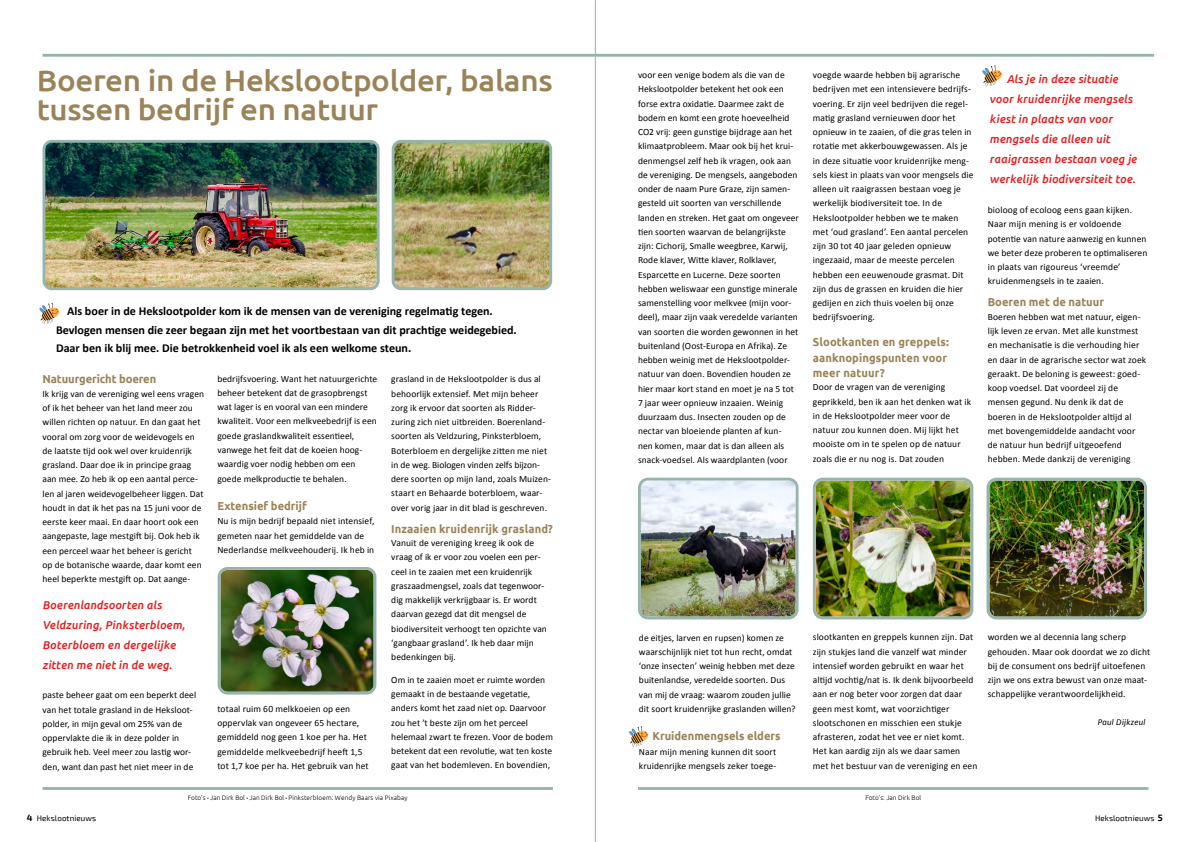
<style>
.page{position:relative;width:1191px;height:842px;background:#fff}
.page>*{position:absolute;margin:0;border:0;box-sizing:border-box;transform-origin:0 0}
.t1{font:500 29.6px/29px "Ubuntu";letter-spacing:-.01em;color:#9a8358;scale:1.06 1}
.t2{font:700 12.1px/18.3px "Calibri";color:#000}
.t3{font:italic 500 11.5px/20px "Ubuntu";letter-spacing:.01em;color:#e51e1e}
.t4{font:700 11.5px/15.5px "Ubuntu";color:#9a8358}
.t5{font:9.5px/14.2px "Calibri";letter-spacing:.005em;color:#000}
.t6{font:italic 9px "Calibri";letter-spacing:.015em;color:#000}
.t7{font:8px "Exo 2";letter-spacing:.01em;color:#000}
.t8{font:300 6.5px "Ubuntu";letter-spacing:.005em;color:#000}
.s1{font-size:5px}
.s2{font-weight:700;font-size:9px}
</style>
<div class="page">
<hr style="left:43px;top:787px;width:510px;height:3px;background:#96b3ac">
<hr style="left:638px;top:787px;width:510px;height:3px;background:#96b3ac">
<img style="left:47px;top:144px;width:328px;height:142px">
<div style="left:43px;top:140px;width:336px;height:150px;border:3px solid #96b3ac;border-radius:8px"></div>
<img style="left:396px;top:144px;width:152px;height:142px">
<div style="left:392px;top:140px;width:160px;height:150px;border:3px solid #96b3ac;border-radius:8px"></div>
<img style="left:222px;top:571px;width:150px;height:119px">
<div style="left:218px;top:567px;width:158px;height:127px;border:3px solid #96b3ac;border-radius:9px"></div>
<img style="left:642px;top:482px;width:152px;height:133px">
<div style="left:638px;top:478px;width:160px;height:141px;border:3px solid #96b3ac;border-radius:9px"></div>
<img style="left:817px;top:482px;width:152px;height:133px">
<div style="left:813px;top:478px;width:160px;height:141px;border:3px solid #96b3ac;border-radius:9px"></div>
<img style="left:990px;top:482px;width:153px;height:133px">
<div style="left:986px;top:478px;width:161px;height:141px;border:3px solid #96b3ac;border-radius:9px"></div>
<hr style="left:43px;top:54px;width:1111px;height:3px;background:#96b3ac">
<svg style="left:39px;top:303px;width:20px;height:21px"></svg>
<svg style="left:629px;top:726px;width:19px;height:21px"></svg>
<svg style="left:982px;top:65px;width:19px;height:22px"></svg>
<div style="left:592px;top:0;width:6px;height:842px;background:#fafafa"></div>
<hr style="left:595px;top:0;width:1px;height:842px;background:#afb0b0">
<h1 class="t1" style="left:37px;top:64px;width:488px">Boeren in de Hekslootpolder, balans tussen bedrijf en natuur</h1>
<p class="t2" style="left:56px;top:302px;width:462px;text-indent:11px">Als boer in de Hekslootpolder kom ik de mensen van de vereniging regelmatig tegen.<br>Bevlogen mensen die zeer begaan zijn met het voortbestaan van dit prachtige weidegebied.<br>Daar ben ik blij mee. Die betrokkenheid voel ik als een welkome steun.</p>
<p class="t4" style="left:43px;top:371px;width:115px">Natuurgericht boeren</p>
<p class="t5" style="left:43px;top:386px;width:163px">Ik krijg van de vereniging wel eens vragen of ik het beheer van het land meer zou willen richten op natuur. En dan gaat het vooral om zorg voor de weidevogels en de laatste tijd ook wel over kruidenrijk grasland. Daar doe ik in principe graag aan mee. Zo heb ik op een aantal perce&shy;len al jaren weidevogelbeheer liggen. Dat houdt in dat ik het pas na 15 juni voor de eerste keer maai. En daar hoort ook een aangepaste, lage mestgift bij. Ook heb ik een perceel waar het beheer is gericht op de botanische waarde, daar komt een heel beperkte mestgift op. Dat aange-</p>
<p class="t5" style="left:217px;top:371px;width:161px">bedrijfsvoering. Want het natuurgerichte beheer betekent dat de grasopbrengst wat lager is en vooral van een mindere kwaliteit. Voor een melkveebedrijf is een goede graslandkwaliteit essentieel, vanwege het feit dat de koeien hoog&shy;waardig voer nodig hebben om een goede melkproductie te behalen.</p>
<p class="t4" style="left:217px;top:498px;width:91px">Extensief bedrijf</p>
<p class="t5" style="left:217px;top:513px;width:158px">Nu is mijn bedrijf bepaald niet intensief, gemeten naar het gemiddelde van de<br>Nederlandse melkveehouderij. Ik heb in</p>
<p class="t5" style="left:391px;top:372px;width:161px">grasland in de Hekslootpolder is dus al behoorlijk extensief. Met mijn beheer zorg ik ervoor dat soorten als Ridder&shy;zuring zich niet uitbreiden. Boerenland&shy;soorten als Veldzuring, Pinksterbloem, Boterbloem en dergelijke zitten me niet in de weg. Biologen vinden zelfs bijzon&shy;dere soorten op mijn land, zoals Muizen&shy;staart en Behaarde boterbloem, waar&shy;over vorig jaar in dit blad is geschreven.</p>
<p class="t4" style="left:391px;top:521px;width:163px">Inzaaien kruidenrijk grasland?</p>
<p class="t5" style="left:391px;top:535px;width:157px">Vanuit de vereniging kreeg ik ook de vraag of ik er voor zou voelen een per&shy;ceel in te zaaien met een kruidenrijk graszaadmengsel, zoals dat tegenwoor&shy;dig makkelijk verkrijgbaar is. Er wordt daarvan gezegd dat dit mengsel de biodiversiteit verhoogt ten opzichte van ‘gangbaar grasland’. Ik heb daar mijn bedenkingen bij.</p>
<p class="t5" style="left:391px;top:672px;width:163px">Om in te zaaien moet er ruimte worden gemaakt in de bestaande vegetatie, anders komt het zaad niet op. Daarvoor zou het ’t beste zijn om het perceel helemaal zwart te frezen. Voor de bodem betekent dat een revolutie, wat ten koste gaat van het bodemleven. En bovendien,</p>
<p class="t3" style="left:43px;top:595px;width:145px">Boerenlandsoorten als<br>Veldzuring, Pinksterbloem,<br>Boterbloem en dergelijke zitten me niet in de weg.</p>
<p class="t5" style="left:43px;top:687px;width:155px">paste beheer gaat om een beperkt deel van het totale grasland in de Heksloot&shy;polder, in mijn geval om 25% van de oppervlakte die ik in deze polder in gebruik heb. Veel meer zou lastig wor&shy;den, want dan past het niet meer in de</p>
<p class="t5" style="left:217px;top:701px;width:153px">totaal ruim 60 melkkoeien op een oppervlak van ongeveer 65 hectare, gemiddeld nog geen 1 koe per ha. Het gemiddelde melkveebedrijf heeft 1,5 tot 1,7 koe per ha. Het gebruik van het</p>
<p class="t5" style="left:638px;top:67px;width:162px">voor een venige bodem als die van de Hekslootpolder betekent het ook een forse extra oxidatie. Daarmee zakt de bodem en komt een grote hoeveelheid CO2 vrij: geen gunstige bijdrage aan het klimaatprobleem. Maar ook bij het krui&shy;denmengsel zelf heb ik vragen, ook aan de vereniging. De mengsels, aangeboden onder de naam Pure Graze, zijn samen&shy;gesteld uit soorten van verschillende landen en streken. Het gaat om ongeveer tien soorten waarvan de belangrijkste zijn: Cichorij, Smalle weegbree, Karwij, Rode klaver, Witte klaver, Rolklaver, Esparcette en Lucerne. Deze soorten hebben weliswaar een gunstige minerale samenstelling voor melkvee (mijn voor&shy;deel), maar zijn vaak veredelde varianten van soorten die worden gewonnen in het buitenland (Oost-Europa en Afrika). Ze hebben weinig met de Hekslootpolder&shy;natuur van doen. Bovendien houden ze hier maar kort stand en moet je na 5 tot 7 jaar weer opnieuw inzaaien. Weinig duurzaam dus. Insecten zouden op de nectar van bloeiende planten af kun-<br>nen komen, maar dat is dan alleen als snack-voedsel. Als waardplanten (voor</p>
<p class="t5" style="left:813px;top:67px;width:162px">voegde waarde hebben bij agrarische bedrijven met een intensievere bedrijfs&shy;voering. Er zijn veel bedrijven die regel&shy;matig grasland vernieuwen door het opnieuw in te zaaien, of die gras telen in rotatie met akkerbouwgewassen. Als je in deze situatie voor kruidenrijke meng&shy;sels kiest in plaats van voor mengsels die alleen uit raaigrassen bestaan voeg je werkelijk biodiversiteit toe. In de Hekslootpolder hebben we te maken met ‘oud grasland’. Een aantal percelen zijn 30 tot 40 jaar geleden opnieuw ingezaaid, maar de meeste percelen hebben een eeuwenoude grasmat. Dit zijn dus de grassen en kruiden die hier gedijen en zich thuis voelen bij onze bedrijfsvoering.</p>
<p class="t4" style="left:813px;top:334px;width:137px">Slootkanten en greppels: aanknopingspunten voor meer natuur?</p>
<p class="t5" style="left:813px;top:380px;width:160px">Door de vragen van de vereniging geprikkeld, ben ik aan het denken wat ik in de Hekslootpolder meer voor de natuur zou kunnen doen. Mij lijkt het mooiste om in te spelen op de natuur zoals die er nu nog is. Dat zouden</p>
<p class="t5" style="left:639px;top:630px;width:158px">de eitjes, larven en rupsen) komen ze waarschijnlijk niet tot hun recht, omdat ‘onze insecten’ weinig hebben met deze buitenlandse, veredelde soorten. Dus van mij de vraag: waarom zouden jullie dit soort kruidenrijke graslanden willen?</p>
<p class="t4" style="left:652px;top:728px;width:130px">Kruidenmengsels elders</p>
<p class="t5" style="left:639px;top:744px;width:139px">Naar mijn mening kunnen dit soort kruidenrijke mengsels zeker toege-</p>
<p class="t5" style="left:813px;top:630px;width:166px">slootkanten en greppels kunnen zijn. Dat zijn stukjes land die vanzelf wat minder intensief worden gebruikt en waar het altijd vochtig/nat is. Ik denk bijvoorbeeld aan er nog beter voor zorgen dat daar geen mest komt, wat voorzichtiger slootschonen en misschien een stukje afrasteren, zodat het vee er niet komt.<br>Het kan aardig zijn als we daar samen met het bestuur van de vereniging en een</p>
<p class="t8" style="left:188px;top:794px;width:221px">Foto's <span class="s1">•</span> Jan Dirk Bol <span class="s1">•</span> Jan Dirk Bol <span class="s1">•</span> Pinksterbloem: Wendy Baars via Pixabay</p>
<p class="t8" style="left:865px;top:794px;width:57px">Foto's: Jan Dirk Bol</p>
<p class="t3" style="left:989px;top:69px;width:149px;text-indent:17px">Als je in deze situatie voor kruidenrijke mengsels kiest in plaats van voor mengsels die alleen uit raaigrassen bestaan voeg je werkelijk biodiversiteit toe.</p>
<p class="t5" style="left:987px;top:202px;width:161px">bioloog of ecoloog eens gaan kijken.<br>Naar mijn mening is er voldoende potentie van nature aanwezig en kunnen we beter deze proberen te optimaliseren in plaats van rigoureus ‘vreemde’ kruidenmengsels in te zaaien.</p>
<p class="t4" style="left:987px;top:294px;width:118px">Boeren met de natuur</p>
<p class="t5" style="left:987px;top:309px;width:160px">Boeren hebben wat met natuur, eigen&shy;lijk leven ze ervan. Met alle kunstmest en mechanisatie is die verhouding hier en daar in de agrarische sector wat zoek geraakt. De beloning is geweest: goed&shy;koop voedsel. Dat voordeel zij de mensen gegund. Nu denk ik dat de boeren in de Hekslootpolder altijd al met bovengemiddelde aandacht voor de natuur hun bedrijf uitgeoefend hebben. Mede dankzij de vereniging</p>
<p class="t5" style="left:987px;top:630px;width:164px">worden we al decennia lang scherp gehouden. Maar ook doordat we zo dicht bij de consument ons bedrijf uitoefenen zijn we ons extra bewust van onze maat&shy;schappelijke verantwoordelijkheid.</p>
<p class="t6" style="left:1097px;top:717px;width:49px">Paul Dijkzeul</p>
<p class="t7" style="left:27px;top:814px;width:71px"><span class="s2">4</span> Hekslootnieuws</p>
<p class="t7" style="left:1095px;top:814px;width:69px">Hekslootnieuws <span class="s2">5</span></p>
</div>
